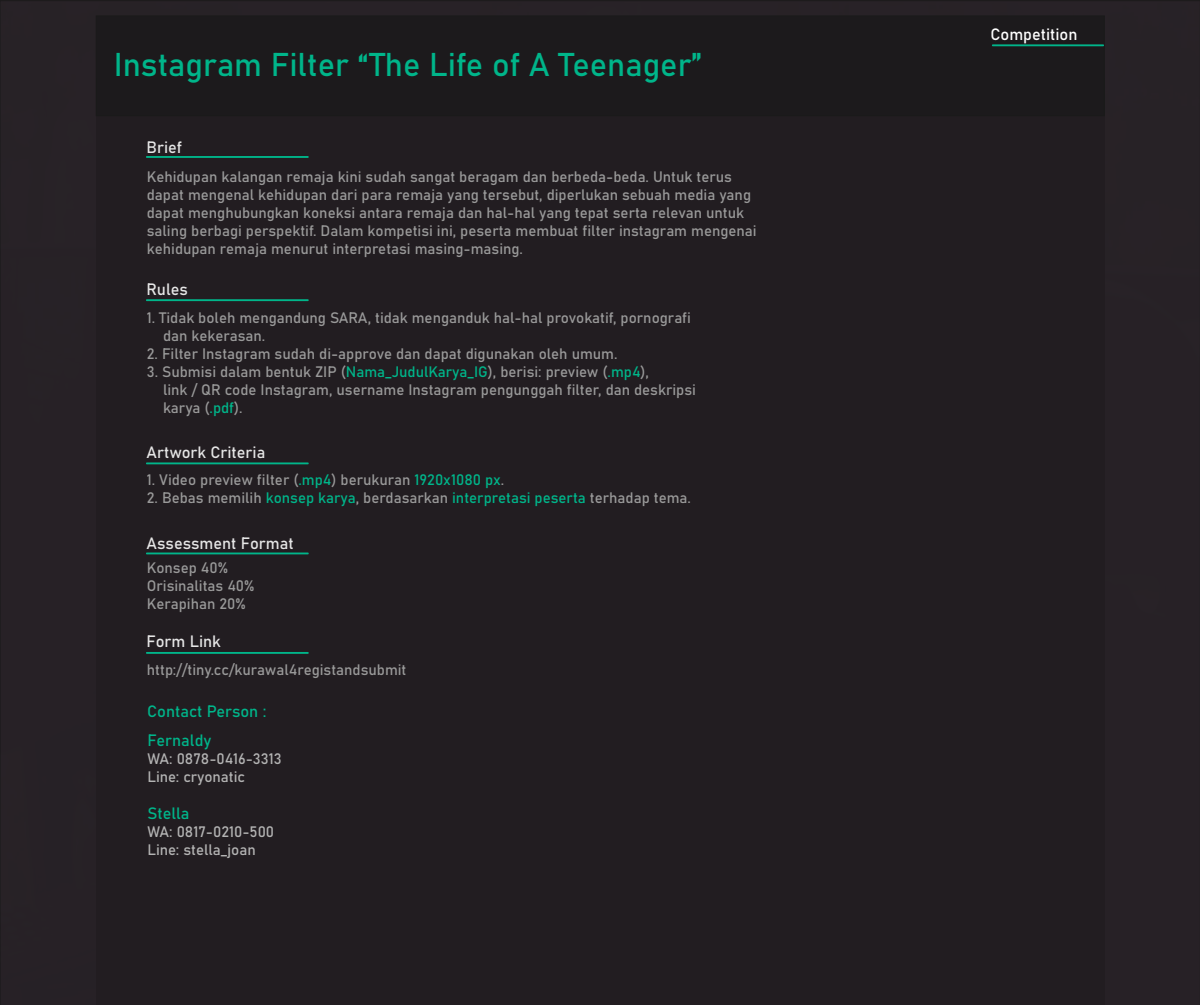
<style>
.page{position:relative;width:1200px;height:1005px;background:#fff}
.page>*{position:absolute;margin:0;border:0;box-sizing:border-box;transform-origin:0 0}
.t1{font:32.5px "Bahnschrift";color:#00b58a}
.t2{font:16.25px "Bahnschrift";color:#e6e6e6}
.t3{font:16.25px "Bahnschrift";color:#00b58a}
.t4{font:16.25px "Bahnschrift";color:#fff}
.t5{font:15px/18px "Bahnschrift";color:#999}
.t6{font:15px/18px "Bahnschrift";color:#b3b3b3}
.s1{color:#00b58a}
</style>
<div class="page">
<div style="left:0;top:0;width:1200px;height:1004px;background:#272126"></div>
<div style="left:96px;top:78px;width:1008px;height:926px;background:#211c20"></div>
<div style="left:96px;top:16px;width:1008px;height:100px;background:#1c1a1c"></div>
<svg style="left:146px;top:652px;width:163px;height:1px"></svg>
<svg style="left:146px;top:552px;width:163px;height:2px"></svg>
<svg style="left:146px;top:462px;width:163px;height:2px"></svg>
<svg style="left:146px;top:299px;width:163px;height:2px"></svg>
<svg style="left:146px;top:156px;width:163px;height:2px"></svg>
<svg style="left:992px;top:44px;width:112px;height:2px"></svg>
<h1 class="t1" style="left:114px;top:44px;width:590px">Instagram Filter “The Life of A Teenager”</h1>
<p class="t2" style="left:147px;top:137px;width:37px">Brief</p>
<p class="t5" style="left:147px;top:168px;width:611px">Kehidupan kalangan remaja kini sudah sangat beragam dan berbeda-beda. Untuk terus dapat mengenal kehidupan dari para remaja yang tersebut, diperlukan sebuah media yang dapat menghubungkan koneksi antara remaja dan hal-hal yang tepat serta relevan untuk saling berbagi perspektif. Dalam kompetisi ini, peserta membuat filter instagram mengenai kehidupan remaja menurut interpretasi masing-masing.</p>
<p class="t2" style="left:147px;top:278px;width:43px">Rules</p>
<p class="t5" style="left:163px;top:309px;width:530px;text-indent:-16px">1. Tidak boleh mengandung SARA, tidak menganduk hal-hal provokatif, pornografi dan kekerasan.</p>
<p class="t5" style="left:147px;top:345px;width:472px">2. Filter Instagram sudah di-approve dan dapat digunakan oleh umum.</p>
<p class="t5" style="left:163px;top:363px;width:534px;text-indent:-16px">3. Submisi dalam bentuk ZIP (<span class="s1">Nama_JudulKarya_IG</span>), berisi: preview (<span class="s1">.mp4</span>),<br>link / QR code Instagram, username Instagram pengunggah filter, dan deskripsi karya (<span class="s1">.pdf</span>).</p>
<p class="t2" style="left:147px;top:442px;width:120px">Artwork Criteria</p>
<p class="t5" style="left:147px;top:471px;width:359px">1. Video preview filter (<span class="s1">.mp4</span>) berukuran <span class="s1">1920x1080 px</span>.</p>
<p class="t5" style="left:147px;top:489px;width:546px">2. Bebas memilih <span class="s1">konsep karya</span>, berdasarkan <span class="s1">interpretasi peserta</span> terhadap tema.</p>
<p class="t2" style="left:147px;top:532px;width:149px">Assessment Format</p>
<p class="t5" style="left:147px;top:558px;width:109px">Konsep 40%<br>Orisinalitas 40%<br>Kerapihan 20%</p>
<p class="t2" style="left:147px;top:631px;width:76px">Form Link</p>
<p class="t5" style="left:147px;top:660px;width:261px">http://tiny.cc/kurawal4registandsubmit</p>
<p class="t3" style="left:147px;top:700px;width:121px">Contact Person :</p>
<p class="t3" style="left:148px;top:729px;width:65px">Fernaldy</p>
<p class="t6" style="left:148px;top:749px;width:136px">WA: 0878-0416-3313<br>Line: cryonatic</p>
<p class="t3" style="left:148px;top:803px;width:43px">Stella</p>
<p class="t6" style="left:148px;top:822px;width:128px">WA: 0817-0210-500<br>Line: stella_joan</p>
<p class="t4" style="left:990px;top:24px;width:89px">Competition</p>
</div>
